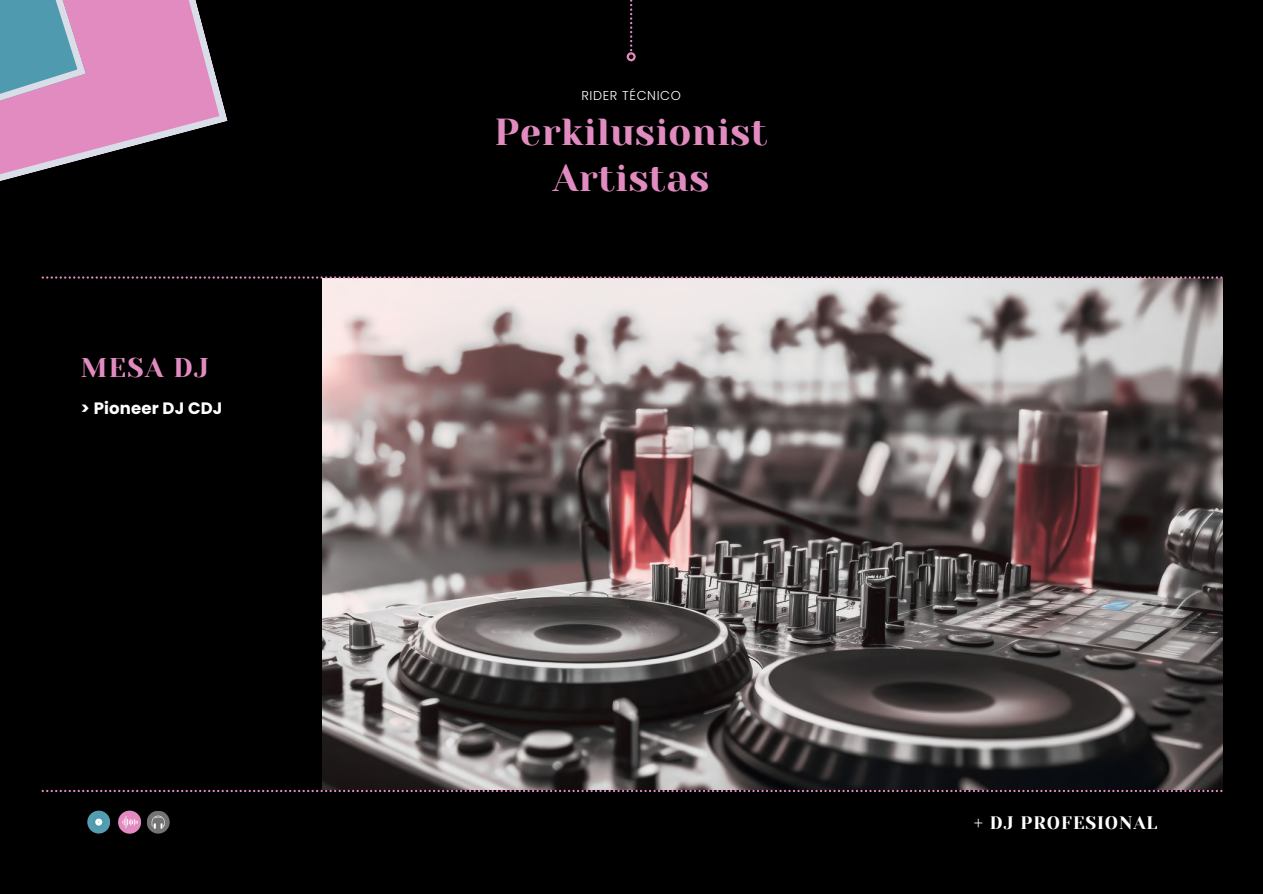
<style>
.page{position:relative;width:1263px;height:894px;background:#fff}
.page>*{position:absolute;margin:0;border:0;box-sizing:border-box;transform-origin:0 0}
.t1{font:37.5px "Yeseva One";letter-spacing:.01em;color:#e28bc1}
.t2{font:27px "Yeseva One";letter-spacing:.05em;color:#e28bc1}
.t3{font:18px "Yeseva One";letter-spacing:.05em;color:#fff}
.t4{font:700 16.5px "Poppins";letter-spacing:.01em;color:#fff}
.t5{font:300 12.9px "Poppins";letter-spacing:.05em;color:#fff}
</style>
<div class="page">
<div style="left:0;top:0;width:1263px;height:893px;background:#000"></div>
<img style="left:323px;top:311px;width:899px;height:478px">
<svg style="left:42px;top:789px;width:1180px;height:2px"></svg>
<svg style="left:0;top:0;width:1222px;height:311px"></svg>
<svg style="left:118px;top:810px;width:23px;height:22px"></svg>
<svg style="left:147px;top:810px;width:23px;height:23px"></svg>
<svg style="left:87px;top:810px;width:23px;height:22px"></svg>
<svg style="left:152px;top:815px;width:13px;height:13px"></svg>
<p class="t2" style="left:81px;top:351px;width:130px">MESA DJ</p>
<p class="t4" style="left:81px;top:397px;width:143px">&gt; Pioneer DJ CDJ</p>
<p class="t5" style="left:581px;top:86px;width:101px">RIDER TÉCNICO</p>
<p class="t1" style="left:495px;top:111px;width:275px">Perkilusionist</p>
<p class="t1" style="left:553px;top:157px;width:158px">Artistas</p>
<p class="t3" style="left:974px;top:811px;width:185px">+ DJ PROFESIONAL</p>
</div>
